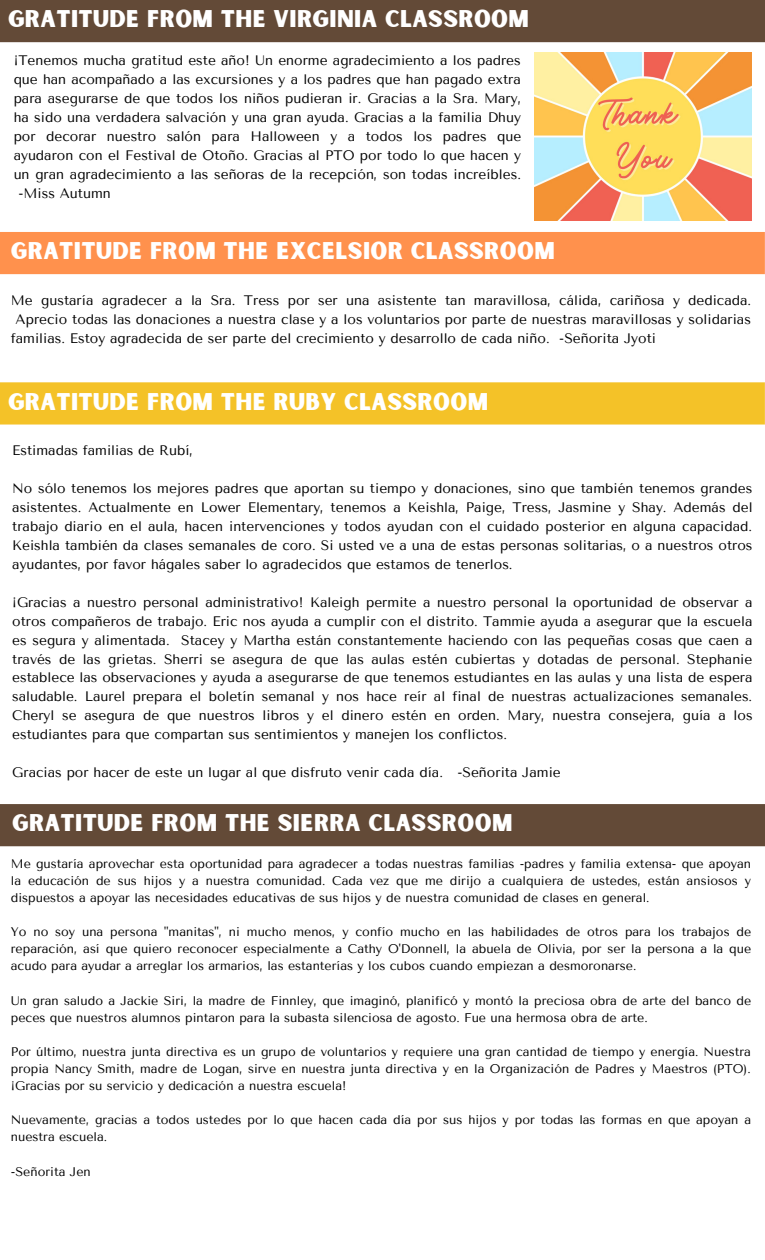
<style>
.page{position:relative;width:765px;height:1260px;background:#fff}
.page>*{position:absolute;margin:0;border:0;box-sizing:border-box;transform-origin:0 0}
.t1{font:23.12px "Sunborn Sans One";letter-spacing:.015em;color:#fff}
.t2{font:13.75px/19px "Tenor Sans";color:#000;text-align:justify}
.t3{font:12.5px/17.1px "Tenor Sans";color:#000;text-align:justify}
</style>
<div class="page">
<div style="left:0;top:0;width:765px;height:42px;background:#634a37"></div>
<div style="left:0;top:232px;width:765px;height:42px;background:#ff914d"></div>
<div style="left:0;top:382px;width:765px;height:43px;background:#f4c228"></div>
<img style="left:535px;top:52px;width:216px;height:168px">
<div style="left:0;top:804px;width:765px;height:42px;background:#634a37"></div>
<h1 class="t1" style="left:8px;top:4px;width:523px">GRATITUDE FROM THE VIRGINIA CLASSROOM</h1>
<p class="t2" style="left:14px;top:51px;width:509px">¡Tenemos mucha gratitud este año! Un enorme agradecimiento a los padres</p>
<p class="t2" style="left:14px;top:70px;width:509px">que han acompañado a las excursiones y a los padres que han pagado extra</p>
<p class="t2" style="left:14px;top:89px;width:509px">para asegurarse de que todos los niños pudieran ir. Gracias a la Sra. Mary,</p>
<p class="t2" style="left:14px;top:108px;width:509px">ha sido una verdadera salvación y una gran ayuda. Gracias a la familia Dhuy</p>
<p class="t2" style="left:14px;top:127px;width:509px">por decorar nuestro salón para Halloween y a todos los padres que</p>
<p class="t2" style="left:14px;top:146px;width:509px">ayudaron con el Festival de Otoño. Gracias al PTO por todo lo que hacen y</p>
<p class="t2" style="left:14px;top:165px;width:509px">un gran agradecimiento a las señoras de la recepción, son todas increíbles.</p>
<p class="t2" style="left:18px;top:184px;width:94px">-Miss Autumn</p>
<h1 class="t1" style="left:11px;top:236px;width:545px">GRATITUDE FROM THE EXCELSIOR CLASSROOM</h1>
<p class="t2" style="left:11px;top:291px;width:742px">Me gustaría agradecer a la Sra. Tress por ser una asistente tan maravillosa, cálida, cariñosa y dedicada.</p>
<p class="t2" style="left:16px;top:310px;width:737px">Aprecio todas las donaciones a nuestra clase y a los voluntarios por parte de nuestras maravillosas y solidarias</p>
<p class="t2" style="left:11px;top:328px;width:647px">familias. Estoy agradecida de ser parte del crecimiento y desarrollo de cada niño. -Señorita Jyoti</p>
<h1 class="t1" style="left:8px;top:387px;width:482px">GRATITUDE FROM THE RUBY CLASSROOM</h1>
<p class="t2" style="left:12px;top:441px;width:182px">Estimadas familias de Rubí,</p>
<p class="t2" style="left:12px;top:479px;width:742px">No sólo tenemos los mejores padres que aportan su tiempo y donaciones, sino que también tenemos grandes asistentes. Actualmente en Lower Elementary, tenemos a Keishla, Paige, Tress, Jasmine y Shay. Además del trabajo diario en el aula, hacen intervenciones y todos ayudan con el cuidado posterior en alguna capacidad.<br>Keishla también da clases semanales de coro. Si usted ve a una de estas personas solitarias, o a nuestros otros ayudantes, por favor hágales saber lo agradecidos que estamos de tenerlos.</p>
<p class="t2" style="left:12px;top:593px;width:742px">¡Gracias a nuestro personal administrativo! Kaleigh permite a nuestro personal la oportunidad de observar a otros compañeros de trabajo. Eric nos ayuda a cumplir con el distrito. Tammie ayuda a asegurar que la escuela es segura y alimentada. Stacey y Martha están constantemente haciendo con las pequeñas cosas que caen a través de las grietas. Sherri se asegura de que las aulas estén cubiertas y dotadas de personal. Stephanie establece las observaciones y ayuda a asegurarse de que tenemos estudiantes en las aulas y una lista de espera saludable. Laurel prepara el boletín semanal y nos hace reír al final de nuestras actualizaciones semanales.<br>Cheryl se asegura de que nuestros libros y el dinero estén en orden. Mary, nuestra consejera, guía a los estudiantes para que compartan sus sentimientos y manejen los conflictos.</p>
<p class="t2" style="left:12px;top:763px;width:550px">Gracias por hacer de este un lugar al que disfruto venir cada día. -Señorita Jamie</p>
<h1 class="t1" style="left:12px;top:808px;width:502px">GRATITUDE FROM THE SIERRA CLASSROOM</h1>
<p class="t3" style="left:11px;top:855px;width:742px">Me gustaría aprovechar esta oportunidad para agradecer a todas nuestras familias -padres y familia extensa- que apoyan la educación de sus hijos y a nuestra comunidad. Cada vez que me dirijo a cualquiera de ustedes, están ansiosos y dispuestos a apoyar las necesidades educativas de sus hijos y de nuestra comunidad de clases en general.</p>
<p class="t3" style="left:11px;top:923px;width:742px">Yo no soy una persona "manitas", ni mucho menos, y confío mucho en las habilidades de otros para los trabajos de reparación, así que quiero reconocer especialmente a Cathy O'Donnell, la abuela de Olivia, por ser la persona a la que acudo para ayudar a arreglar los armarios, las estanterías y los cubos cuando empiezan a desmoronarse.</p>
<p class="t3" style="left:11px;top:992px;width:742px">Un gran saludo a Jackie Siri, la madre de Finnley, que imaginó, planificó y montó la preciosa obra de arte del banco de peces que nuestros alumnos pintaron para la subasta silenciosa de agosto. Fue una hermosa obra de arte.</p>
<p class="t3" style="left:11px;top:1043px;width:742px">Por último, nuestra junta directiva es un grupo de voluntarios y requiere una gran cantidad de tiempo y energía. Nuestra propia Nancy Smith, madre de Logan, sirve en nuestra junta directiva y en la Organización de Padres y Maestros (PTO). ¡Gracias por su servicio y dedicación a nuestra escuela!</p>
<p class="t3" style="left:11px;top:1112px;width:742px">Nuevamente, gracias a todos ustedes por lo que hacen cada día por sus hijos y por todas las formas en que apoyan a nuestra escuela.</p>
<p class="t3" style="left:11px;top:1163px;width:81px">-Señorita Jen</p>
</div>
